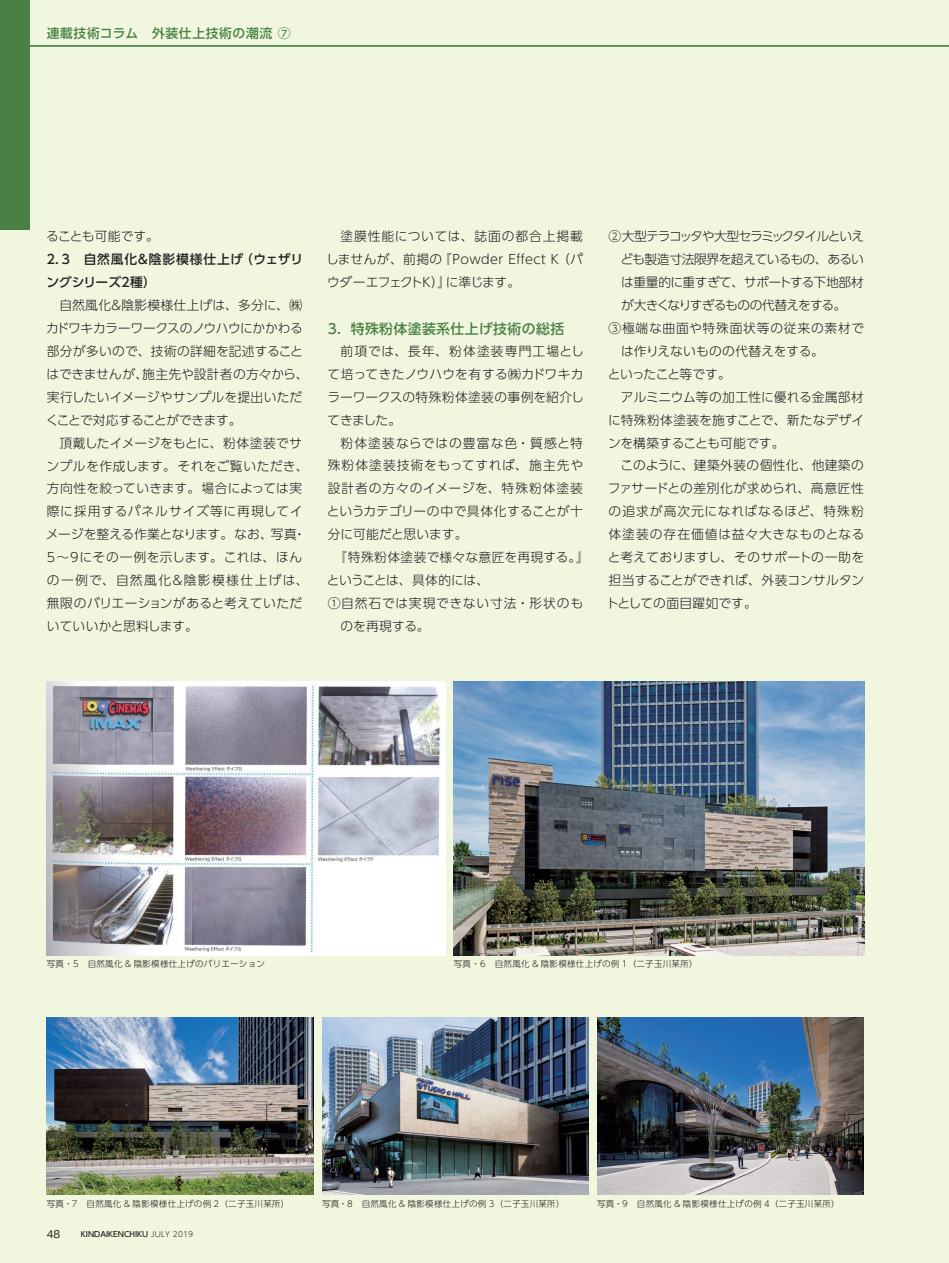
<style>
.page{position:relative;width:949px;height:1263px;background:#fff}
.page>*{position:absolute;margin:0;border:0;box-sizing:border-box;transform-origin:0 0}
.t1{font:500 13.8px "UD Shin Go Pro";letter-spacing:.03em;color:#488143}
.t2{font:300 12.75px/23px "UD Shin Go Pro";letter-spacing:.015em;color:#231f20}
.t3{font:300 12.75px "UD Shin Go Pro";letter-spacing:-.04em;color:#231f20}
.t4{font:300 12.75px "UD Shin Go Pro";letter-spacing:-.005em;color:#231f20}
.t5{font:300 12.75px "UD Shin Go Pro";letter-spacing:.075em;color:#231f20}
.t6{font:300 12.75px "UD Shin Go Pro";letter-spacing:.06em;color:#231f20}
.t7{font:500 12.75px/23px "UD Shin Go Pro";letter-spacing:.02em;color:#231f20}
.t8{font:300 12.75px "UD Shin Go Pro";letter-spacing:-.085em;color:#231f20}
.t9{font:300 12.75px "UD Shin Go Pro";letter-spacing:-.045em;color:#231f20}
.t10{font:300 12.75px "UD Shin Go Pro";letter-spacing:.05em;color:#231f20}
.t11{font:300 12.75px "UD Shin Go Pro";letter-spacing:.07em;color:#231f20}
.t12{font:300 12.75px "UD Shin Go Pro";letter-spacing:-.07em;color:#231f20}
.t13{font:300 12.75px "UD Shin Go Pro";letter-spacing:.065em;color:#231f20}
.t14{font:500 12.75px "UD Shin Go Pro";letter-spacing:.05em;color:#488143}
.t15{font:300 12.75px "UD Shin Go Pro";letter-spacing:.08em;color:#231f20}
.t16{font:500 10.65px "Gothic BBB Pro";color:#231f20}
.t17{font:300 8.55px "UD Shin Go Pro";letter-spacing:.03em;color:#231f20}
.t18{font:500 7.5px "UD Shin Go Pro";color:#231f20}
.s1{font-weight:300}
</style>
<div class="page">
<div style="left:0;top:0;width:948px;height:1263px;background:#f1f6df"></div>
<div style="left:0;top:0;width:30px;height:230px;background:#488143"></div>
<hr style="left:0;top:45px;width:948px;height:2px;background:#488143">
<img style="left:47px;top:682px;width:398px;height:273px">
<img style="left:453px;top:682px;width:410px;height:273px">
<img style="left:47px;top:1017px;width:266px;height:178px">
<img style="left:322px;top:1017px;width:266px;height:178px">
<img style="left:597px;top:1017px;width:266px;height:178px">
<p class="t14" style="left:47px;top:23px;width:245px">連載技術コラム　外装仕上技術の潮流 ⑦</p>
<p class="t4" style="left:46px;top:226px;width:114px">ることも可能です。</p>
<p class="t7" style="left:44px;top:247px;width:260px">２．３　自然風化＆陰影模様仕上げ（ウェザリングシリーズ２種）</p>
<p class="t2" style="left:46px;top:293px;width:264px;text-indent:14px">自然風化＆陰影模様仕上げは、多分に、㈱カドワキカラーワークスのノウハウにかかわる部分が多いので、技術の詳細を記述することはできませんが、施主先や設計者の方々から、実行したいイメージやサンプルを提出いただくことで対応することができます。</p>
<p class="t2" style="left:46px;top:431px;width:264px;text-indent:14px">頂戴したイメージをもとに、粉体塗装でサンプルを作成します。それをご覧いただき、方向性を絞っていきます。場合によっては実際に採用するパネルサイズ等に再現してイメージを整える作業となります。なお、写真・<br>5〜9にその一例を示します。これは、ほんの一例で、自然風化＆陰影模様仕上げは、無限のバリエーションがあると考えていただいていいかと思料します。</p>
<p class="t2" style="left:326px;top:224px;width:258px;text-align:justify;text-indent:14px">塗膜性能については、誌面の都合上掲載しませんが、前掲の『Powder Effect K（パウダーエフェクトＫ）』に準じます。</p>
<p class="t1" style="left:327px;top:317px;width:238px">3．特殊粉体塗装系仕上げ技術の総括</p>
<p class="t2" style="left:327px;top:339px;width:258px;text-align:justify;text-indent:13px">前項では、長年、粉体塗装専門工場として培ってきたノウハウを有する㈱カドワキカラーワークスの特殊粉体塗装の事例を紹介してきました。</p>
<p class="t15" style="left:340px;top:432px;width:244px">粉体塗装ならではの豊富な色・質感と特</p>
<p class="t11" style="left:327px;top:455px;width:257px">殊粉体塗装技術をもってすれば、施主先や</p>
<p class="t5" style="left:327px;top:478px;width:257px">設計者の方々のイメージを、特殊粉体塗装</p>
<p class="t4" style="left:327px;top:501px;width:257px">というカテゴリーの中で具体化することが十</p>
<p class="t4" style="left:327px;top:524px;width:141px">分に可能だと思います。</p>
<p class="t2" style="left:334px;top:546px;width:256px">『特殊粉体塗装で様々な意匠を再現する。』</p>
<p class="t3" style="left:327px;top:570px;width:164px">ということは、具体的には、</p>
<p class="t6" style="left:327px;top:593px;width:257px">①自然石では実現できない寸法・形状のも</p>
<p class="t2" style="left:340px;top:614px;width:91px">のを再現する。</p>
<p class="t8" style="left:608px;top:226px;width:257px">②大型テラコッタや大型セラミックタイルといえ</p>
<p class="t9" style="left:620px;top:249px;width:245px">ども製造寸法限界を超えているもの、あるい</p>
<p class="t3" style="left:621px;top:272px;width:244px">は重量的に重すぎて、サポートする下地部材</p>
<p class="t12" style="left:621px;top:295px;width:226px">が大きくなりすぎるものの代替えをする。</p>
<p class="t6" style="left:608px;top:318px;width:257px">③極端な曲面や特殊面状等の従来の素材で</p>
<p class="t2" style="left:621px;top:339px;width:204px">は作りえないものの代替えをする。</p>
<p class="t3" style="left:607px;top:363px;width:125px">といったこと等です。</p>
<p class="t2" style="left:620px;top:385px;width:244px">アルミニウム等の加工性に優れる金属部材</p>
<p class="t2" style="left:608px;top:408px;width:257px">に特殊粉体塗装を施すことで、新たなデザイ</p>
<p class="t2" style="left:608px;top:431px;width:178px">ンを構築することも可能です。</p>
<p class="t2" style="left:620px;top:454px;width:245px">このように、建築外装の個性化、他建築の</p>
<p class="t10" style="left:607px;top:478px;width:257px">ファサードとの差別化が求められ、高意匠性</p>
<p class="t5" style="left:608px;top:501px;width:257px">の追求が高次元になればなるほど、特殊粉</p>
<p class="t13" style="left:608px;top:524px;width:257px">体塗装の存在価値は益々大きなものとなる</p>
<p class="t2" style="left:607px;top:546px;width:258px">と考えておりますし、そのサポートの一助を</p>
<p class="t2" style="left:608px;top:568px;width:257px">担当することができれば、外装コンサルタン</p>
<p class="t2" style="left:606px;top:591px;width:152px">トとしての面目躍如です。</p>
<p class="t17" style="left:47px;top:957px;width:220px">写真・5　自然風化 &amp; 陰影模様仕上げのバリエーション</p>
<p class="t17" style="left:453px;top:957px;width:245px">写真・6　自然風化 &amp; 陰影模様仕上げの例 1（二子玉川某所）</p>
<p class="t17" style="left:47px;top:1196px;width:244px">写真・7　自然風化 &amp; 陰影模様仕上げの例 2（二子玉川某所）</p>
<p class="t17" style="left:322px;top:1196px;width:244px">写真・8　自然風化 &amp; 陰影模様仕上げの例 3（二子玉川某所）</p>
<p class="t17" style="left:597px;top:1196px;width:244px">写真・9　自然風化 &amp; 陰影模様仕上げの例 4（二子玉川某所）</p>
<p class="t16" style="left:47px;top:1225px;width:15px">48</p>
<p class="t18" style="left:81px;top:1228px;width:114px">KINDAIKENCHIKU <span class="s1">JULY 2019</span></p>
</div>
